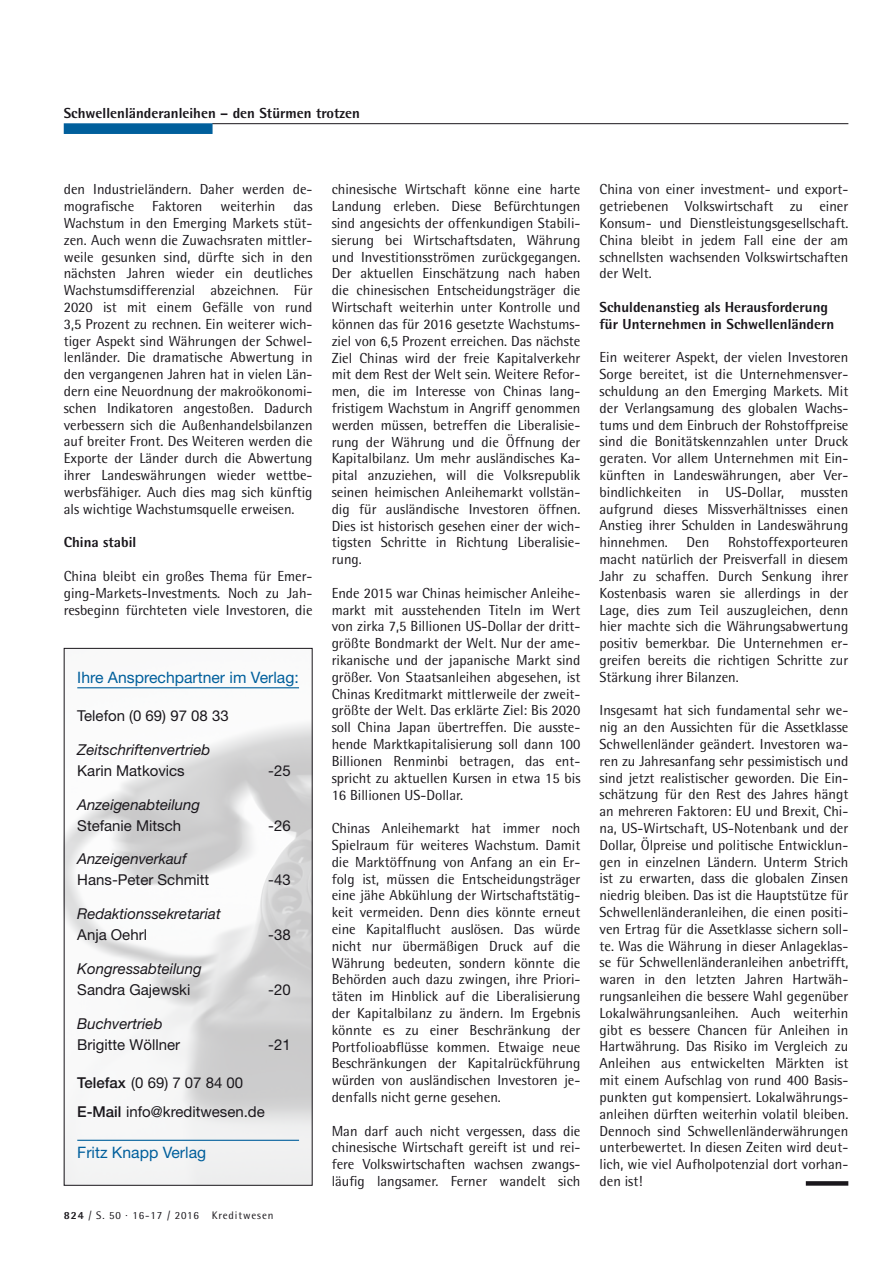
<style>
.page{position:relative;width:893px;height:1263px;background:#fff}
.page>*{position:absolute;margin:0;border:0;box-sizing:border-box;transform-origin:0 0}
.t1{font:15.75px "Helvetica Neue";color:#005f9c}
.t2{font:15px/29.5px "Helvetica Neue";color:#1a171c}
.t3{font:italic 15px "Helvetica Neue";color:#1a171c}
.t4{font:14.55px/16.8px "Rotis Semi Sans";color:#1a171c;text-align:justify}
.t5{font:800 14.55px/16.8px "Rotis Semi Sans";color:#1a171c}
.t6{font:10.95px "Rotis Semi Sans";letter-spacing:.08em;color:#1a171c}
.s1{font-weight:500}
.s2{font-weight:800}
</style>
<div class="page">
<hr style="left:212px;top:123px;width:636px;height:1px;background:#1a171c">
<div style="left:64px;top:123px;width:149px;height:11px;background:#005f9c;border:2px solid #005f9c"></div>
<div style="left:806px;top:1181px;width:42px;height:5px;background:#1a171c"></div>
<hr style="left:77px;top:687px;width:222px;height:1px;background:#005f9c">
<hr style="left:77px;top:1140px;width:222px;height:1px;background:#005f9c">
<div style="left:64px;top:648px;width:249px;height:538px;border:1px solid #1a171c"></div>
<p class="t5" style="left:64px;top:105px;width:298px">Schwellenländeranleihen – den Stürmen trotzen</p>
<p class="t4" style="left:64px;top:181px;width:250px">den Industrieländern. Daher werden de&shy;mografische Faktoren weiterhin das Wachstum in den Emerging Markets stüt&shy;zen. Auch wenn die Zuwachsraten mittler&shy;weile gesunken sind, dürfte sich in den nächsten Jahren wieder ein deutliches Wachstumsdifferenzial abzeichnen. Für 2020 ist mit einem Gefälle von rund 3,5 Prozent zu rechnen. Ein weiterer wich&shy;tiger Aspekt sind Währungen der Schwel&shy;lenländer. Die dramatische Abwertung in den vergangenen Jahren hat in vielen Län&shy;dern eine Neuordnung der makroökonomi&shy;schen Indikatoren angestoßen. Dadurch verbessern sich die Außenhandelsbilanzen auf breiter Front. Des Weiteren werden die Exporte der Länder durch die Abwertung ihrer Landeswährungen wieder wettbe&shy;werbsfähiger. Auch dies mag sich künftig als wichtige Wachstumsquelle erweisen.</p>
<p class="t5" style="left:64px;top:534px;width:74px">China stabil</p>
<p class="t4" style="left:64px;top:567px;width:250px">China bleibt ein großes Thema für Emer&shy;ging-Markets-Investments. Noch zu Jah&shy;resbeginn fürchteten viele Investoren, die</p>
<p class="t1" style="left:77px;top:668px;width:223px">Ihre Ansprechpartner im Verlag:</p>
<p class="t2" style="left:77px;top:701px;width:153px">Telefon (0 69) 97 08 33</p>
<p class="t3" style="left:77px;top:740px;width:135px">Zeitschriftenvertrieb</p>
<p class="t2" style="left:77px;top:755px;width:109px">Karin Matkovics</p>
<p class="t2" style="left:268px;top:755px;width:24px">-25</p>
<p class="t3" style="left:77px;top:795px;width:124px">Anzeigenabteilung</p>
<p class="t2" style="left:77px;top:810px;width:105px">Stefanie Mitsch</p>
<p class="t2" style="left:268px;top:810px;width:24px">-26</p>
<p class="t3" style="left:77px;top:850px;width:111px">Anzeigenverkauf</p>
<p class="t2" style="left:77px;top:865px;width:133px">Hans-Peter Schmitt</p>
<p class="t2" style="left:268px;top:865px;width:24px">-43</p>
<p class="t3" style="left:77px;top:905px;width:145px">Redaktionssekretariat</p>
<p class="t2" style="left:77px;top:920px;width:71px">Anja Oehrl</p>
<p class="t2" style="left:268px;top:920px;width:24px">-38</p>
<p class="t3" style="left:77px;top:959px;width:126px">Kongressabteilung</p>
<p class="t2" style="left:77px;top:974px;width:115px">Sandra Gajewski</p>
<p class="t2" style="left:268px;top:974px;width:24px">-20</p>
<p class="t3" style="left:77px;top:1014px;width:87px">Buchvertrieb</p>
<p class="t2" style="left:77px;top:1029px;width:104px">Brigitte Wöllner</p>
<p class="t2" style="left:268px;top:1029px;width:24px">-21</p>
<p class="t2" style="left:77px;top:1067px;width:189px"><span class="s1">Telefax</span> (0 69) 7 07 84 00<br><span class="s1">E-Mail</span> info@kreditwesen.de</p>
<p class="t1" style="left:77px;top:1143px;width:130px">Fritz Knapp Verlag</p>
<p class="t6" style="left:64px;top:1209px;width:211px"><span class="s2">824</span> / S. 50 · 16-17 / 2016 Kreditwesen</p>
<p class="t4" style="left:332px;top:181px;width:250px">chinesische Wirtschaft könne eine harte Landung erleben. Diese Befürchtungen sind angesichts der offenkundigen Stabili&shy;sierung bei Wirtschaftsdaten, Währung und Investitionsströmen zurückgegangen.<br>Der aktuellen Einschätzung nach haben die chinesischen Entscheidungsträger die Wirtschaft weiterhin unter Kontrolle und können das für 2016 gesetzte Wachstums&shy;ziel von 6,5 Prozent erreichen. Das nächste Ziel Chinas wird der freie Kapitalverkehr mit dem Rest der Welt sein. Weitere Refor&shy;men, die im Interesse von Chinas lang&shy;fristigem Wachstum in Angriff genommen werden müssen, betreffen die Liberalisie&shy;rung der Währung und die Öffnung der Kapitalbilanz. Um mehr ausländisches Ka&shy;pital anzuziehen, will die Volksrepublik seinen heimischen Anleihemarkt vollstän&shy;dig für ausländische Investoren öffnen.<br>Dies ist historisch gesehen einer der wich&shy;tigsten Schritte in Richtung Liberalisie&shy;rung.</p>
<p class="t4" style="left:332px;top:584px;width:250px">Ende 2015 war Chinas heimischer Anleihe&shy;markt mit ausstehenden Titeln im Wert von zirka 7,5 Billionen US-Dollar der dritt&shy;größte Bondmarkt der Welt. Nur der ame&shy;rikanische und der japanische Markt sind größer. Von Staatsanleihen abgesehen, ist Chinas Kreditmarkt mittlerweile der zweit&shy;größte der Welt. Das erklärte Ziel: Bis 2020 soll China Japan übertreffen. Die ausste&shy;hende Marktkapitalisierung soll dann 100<br>Billionen Renminbi betragen, das ent&shy;spricht zu aktuellen Kursen in etwa 15 bis 16 Billionen US-Dollar.</p>
<p class="t4" style="left:332px;top:820px;width:250px">Chinas Anleihemarkt hat immer noch Spielraum für weiteres Wachstum. Damit die Marktöffnung von Anfang an ein Er&shy;folg ist, müssen die Entscheidungsträger eine jähe Abkühlung der Wirtschaftstätig&shy;keit vermeiden. Denn dies könnte erneut eine Kapitalflucht auslösen. Das würde nicht nur übermäßigen Druck auf die Währung bedeuten, sondern könnte die Behörden auch dazu zwingen, ihre Priori&shy;täten im Hinblick auf die Liberalisierung der Kapitalbilanz zu ändern. Im Ergebnis könnte es zu einer Beschränkung der Portfolioabflüsse kommen. Etwaige neue Beschränkungen der Kapitalrückführung würden von ausländischen Investoren je&shy;denfalls nicht gerne gesehen.</p>
<p class="t4" style="left:332px;top:1122px;width:250px">Man darf auch nicht vergessen, dass die chinesische Wirtschaft gereift ist und rei&shy;fere Volkswirtschaften wachsen zwangs&shy;läufig langsamer. Ferner wandelt sich</p>
<p class="t4" style="left:600px;top:181px;width:250px">China von einer investment- und export&shy;getriebenen Volkswirtschaft zu einer Konsum- und Dienstleistungsgesellschaft.<br>China bleibt in jedem Fall eine der am schnellsten wachsenden Volkswirtschaften der Welt.</p>
<p class="t5" style="left:600px;top:298px;width:236px">Schuldenanstieg als Herausforderung für Unternehmen in Schwellenländern</p>
<p class="t4" style="left:600px;top:349px;width:250px">Ein weiterer Aspekt, der vielen Investoren Sorge bereitet, ist die Unternehmensver&shy;schuldung an den Emerging Markets. Mit der Verlangsamung des globalen Wachs&shy;tums und dem Einbruch der Rohstoffpreise sind die Bonitätskennzahlen unter Druck geraten. Vor allem Unternehmen mit Ein&shy;künften in Landeswährungen, aber Ver&shy;bindlichkeiten in US-Dollar, mussten aufgrund dieses Missverhältnisses einen Anstieg ihrer Schulden in Landeswährung hinnehmen.</p>
<p class="t4" style="left:600px;top:534px;width:250px;text-indent:128px">Rohstoffexporteuren macht natürlich der Preisverfall in diesem Jahr zu schaffen. Durch Senkung ihrer Kostenbasis waren sie allerdings in der Lage, dies zum Teil auszugleichen, denn hier machte sich die Währungsabwertung positiv bemerkbar. Die Unternehmen er&shy;greifen bereits die richtigen Schritte zur Stärkung ihrer Bilanzen.</p>
<p class="t4" style="left:600px;top:702px;width:250px">Insgesamt hat sich fundamental sehr we&shy;nig an den Aussichten für die Assetklasse Schwellenländer geändert. Investoren wa&shy;ren zu Jahresanfang sehr pessimistisch und sind jetzt realistischer geworden. Die Ein&shy;schätzung für den Rest des Jahres hängt an mehreren Faktoren: EU und Brexit, Chi&shy;na, US-Wirtschaft, US-Notenbank und der Dollar, Ölpreise und politische Entwicklun&shy;gen in einzelnen Ländern. Unterm Strich ist zu erwarten, dass die globalen Zinsen niedrig bleiben. Das ist die Hauptstütze für Schwellenländeranleihen, die einen positi&shy;ven Ertrag für die Assetklasse sichern soll&shy;te. Was die Währung in dieser Anlageklas&shy;se für Schwellenländeranleihen anbetrifft, waren in den letzten Jahren Hartwäh&shy;rungsanleihen die bessere Wahl gegenüber Lokalwährungsanleihen. Auch weiterhin gibt es bessere Chancen für Anleihen in Hartwährung. Das Risiko im Vergleich zu Anleihen aus entwickelten Märkten ist mit einem Aufschlag von rund 400 Basis&shy;punkten gut kompensiert. Lokalwährungs&shy;anleihen dürften weiterhin volatil bleiben.<br>Dennoch sind Schwellenländerwährungen unterbewertet. In diesen Zeiten wird deut&shy;lich, wie viel Aufholpotenzial dort vorhan&shy;den ist!</p>
<p class="t4" style="left:687px;top:534px;width:24px">Den</p>
</div>
